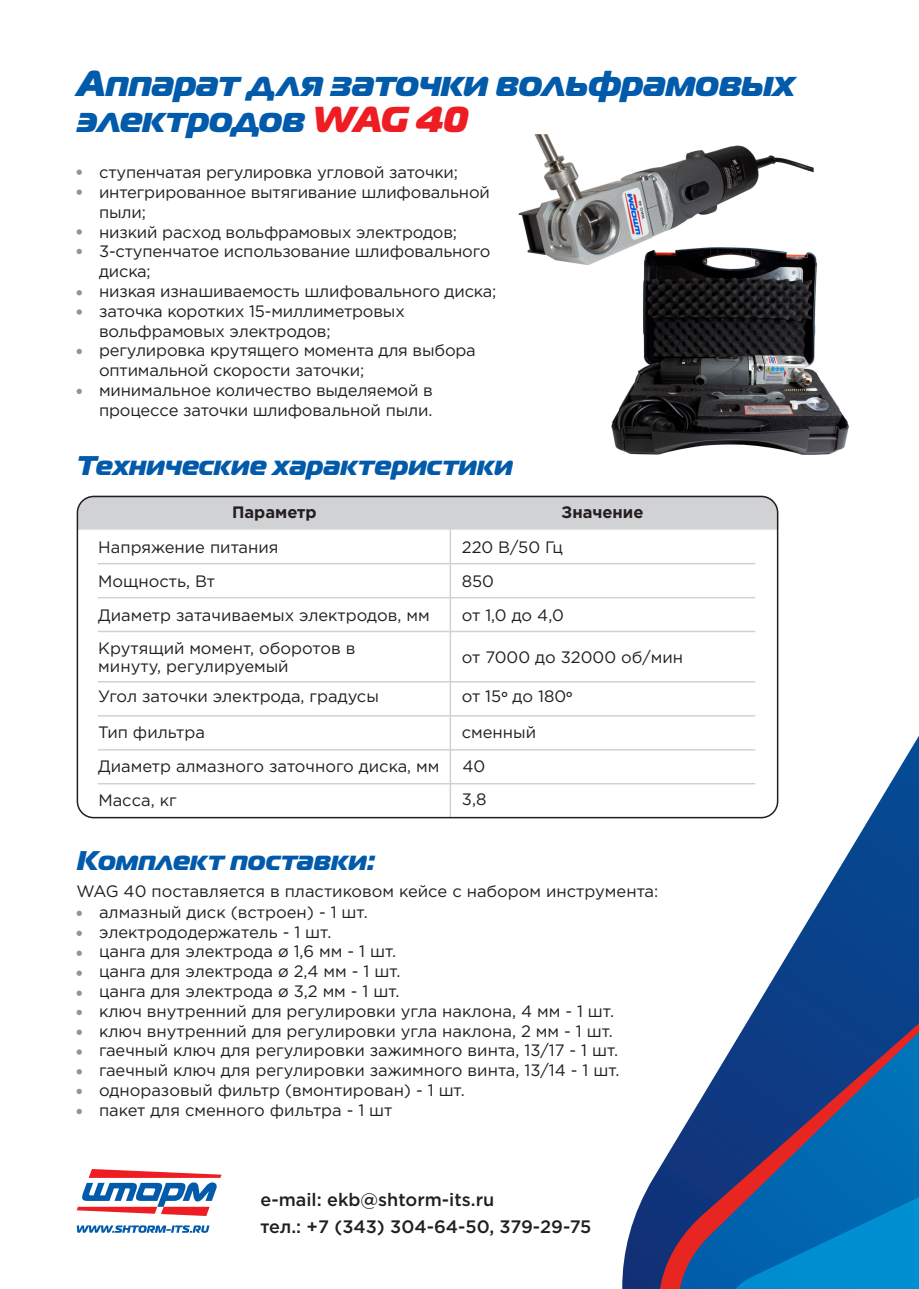
<style>
.page{position:relative;width:919px;height:1289px;background:#fff}
.page>*{position:absolute;margin:0;border:0;box-sizing:border-box;transform-origin:0 0}
.t1{font:italic 800 36px/36px "Magistral";letter-spacing:-.01em;color:#015aaa}
.t2{font:italic 800 27px "Magistral";color:#015aaa}
.t3{font:500 18px/26.5px "Gotham Pro";color:#231f20}
.t4{font:16.5px/19.8px "Gotham Pro";color:#231f20}
.t5{font:700 16.5px "Gotham Pro";color:#231f20}
.s1{color:#ee1d23}
</style>
<div class="page">
<svg style="left:622px;top:735px;width:296px;height:553px"></svg>
<svg style="left:624px;top:828px;width:294px;height:460px"></svg>
<svg style="left:679px;top:1031px;width:239px;height:257px;background:#305893"></svg>
<svg style="left:735px;top:1197px;width:183px;height:91px;background:#0179bf"></svg>
<img style="left:611px;top:254px;width:238px;height:201px">
<svg style="left:77px;top:495px;width:701px;height:323px"></svg>
<hr style="left:98px;top:563px;width:656px;height:1px;background:#d1d2d4">
<hr style="left:98px;top:597px;width:656px;height:1px;background:#d1d2d4">
<hr style="left:98px;top:630px;width:656px;height:2px;background:#d1d2d4">
<hr style="left:98px;top:681px;width:656px;height:1px;background:#d1d2d4">
<hr style="left:98px;top:715px;width:656px;height:1px;background:#d1d2d4">
<hr style="left:98px;top:749px;width:656px;height:1px;background:#d1d2d4">
<hr style="left:98px;top:783px;width:656px;height:1px;background:#d1d2d4">
<svg style="left:77px;top:910px;width:5px;height:6px"></svg>
<svg style="left:77px;top:930px;width:5px;height:6px"></svg>
<svg style="left:77px;top:950px;width:5px;height:5px"></svg>
<svg style="left:77px;top:970px;width:5px;height:5px"></svg>
<svg style="left:76px;top:990px;width:6px;height:6px"></svg>
<svg style="left:76px;top:1009px;width:6px;height:6px"></svg>
<svg style="left:76px;top:1029px;width:6px;height:6px"></svg>
<svg style="left:76px;top:1049px;width:6px;height:5px"></svg>
<svg style="left:76px;top:1069px;width:6px;height:5px"></svg>
<svg style="left:76px;top:1088px;width:6px;height:6px"></svg>
<svg style="left:76px;top:1108px;width:6px;height:6px"></svg>
<svg style="left:77px;top:169px;width:5px;height:6px"></svg>
<svg style="left:77px;top:189px;width:5px;height:6px"></svg>
<svg style="left:77px;top:229px;width:5px;height:5px"></svg>
<svg style="left:77px;top:249px;width:5px;height:5px"></svg>
<svg style="left:77px;top:290px;width:5px;height:5px"></svg>
<svg style="left:77px;top:309px;width:5px;height:6px"></svg>
<svg style="left:77px;top:349px;width:5px;height:5px"></svg>
<svg style="left:77px;top:389px;width:5px;height:5px"></svg>
<img style="left:518px;top:134px;width:295px;height:139px">
<svg style="left:77px;top:1169px;width:144px;height:46px"></svg>
<svg style="left:77px;top:1225px;width:132px;height:7px"></svg>
<h1 class="t1" style="left:77px;top:67px;width:719px">Аппарат для заточки вольфрамовых электродов <span class="s1">WAG 40</span></h1>
<p class="t4" style="left:99px;top:162px;width:399px">ступенчатая регулировка угловой заточки; интегрированное вытягивание шлифовальной пыли;<br>низкий расход вольфрамовых электродов; 3-ступенчатое использование шлифовального диска;<br>низкая изнашиваемость шлифовального диска; заточка коротких 15-миллиметровых вольфрамовых электродов;<br>регулировка крутящего момента для выбора оптимальной скорости заточки;<br>минимальное количество выделяемой в процессе заточки шлифовальной пыли.</p>
<h2 class="t2" style="left:77px;top:447px;width:437px">Технические характеристики</h2>
<p class="t5" style="left:232px;top:502px;width:86px">Параметр</p>
<p class="t5" style="left:561px;top:502px;width:83px">Значение</p>
<p class="t4" style="left:98px;top:529px;width:333px;line-height:33.8px">Напряжение питания<br>Мощность, Вт<br>Диаметр затачиваемых электродов, мм<br>Крутящий момент, оборотов в</p>
<p class="t4" style="left:98px;top:650px;width:282px;line-height:30.6px">минуту, регулируемый<br>Угол заточки электрода, градусы</p>
<p class="t4" style="left:98px;top:715px;width:343px;line-height:33.9px">Тип фильтра<br>Диаметр алмазного заточного диска, мм<br>Масса, кг</p>
<p class="t4" style="left:462px;top:529px;width:102px;line-height:34.8px">220 В/50 Гц<br>850</p>
<p class="t4" style="left:462px;top:605px;width:104px">от 1,0 до 4,0</p>
<p class="t4" style="left:462px;top:647px;width:223px">от 7000 до 32000 об/мин</p>
<p class="t4" style="left:462px;top:679px;width:112px;line-height:34.8px">от 15<sup>о</sup> до 180<sup>о </sup>сменный<br>40</p>
<p class="t4" style="left:462px;top:789px;width:26px">3,8</p>
<h2 class="t2" style="left:77px;top:842px;width:299px">Комплект поставки:</h2>
<p class="t4" style="left:99px;top:881px;width:560px;text-indent:-23px">WAG 40 поставляется в пластиковом кейсе с набором инструмента: алмазный диск (встроен) - 1 шт.<br>электрододержатель - 1 шт.<br>цанга для электрода ø 1,6 мм - 1 шт.<br>цанга для электрода ø 2,4 мм - 1 шт.<br>цанга для электрода ø 3,2 мм - 1 шт.<br>ключ внутренний для регулировки угла наклона, 4 мм - 1 шт. ключ внутренний для регулировки угла наклона, 2 мм - 1 шт. гаечный ключ для регулировки зажимного винта, 13/17 - 1 шт. гаечный ключ для регулировки зажимного винта, 13/14 - 1 шт. одноразовый фильтр (вмонтирован) - 1 шт.<br>пакет для сменного фильтра - 1 шт</p>
<p class="t3" style="left:260px;top:1186px;width:332px">e-mail: ekb@shtorm-its.ru<br>тел.: +7 (343) 304-64-50, 379-29-75</p>
</div>
